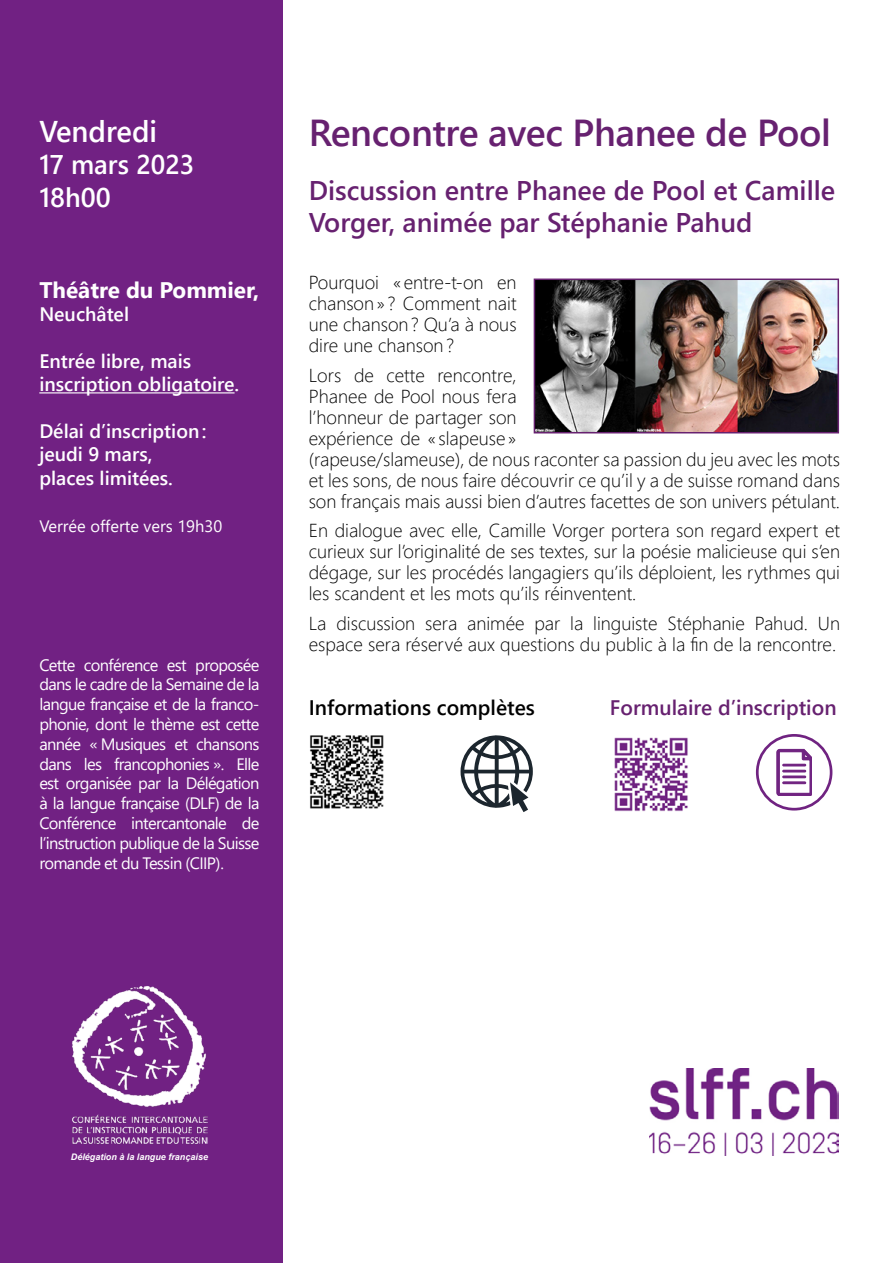
<style>
.page{position:relative;width:893px;height:1263px;background:#fff}
.page>*{position:absolute;margin:0;border:0;box-sizing:border-box;transform-origin:0 0}
.t1{font:600 37.5px "Segoe UI";letter-spacing:-.01em;color:#672170}
.t2{font:600 30px "Segoe UI";color:#fff}
.t3{font:600 27px/32.4px "Segoe UI";color:#672170}
.t4{font:600 27px "Segoe UI";color:#fff}
.t5{font:700 22.5px "Segoe UI";color:#fff}
.t6{font:600 21px "Segoe UI";color:#672170}
.t7{font:600 21px "Segoe UI";color:#000}
.t8{font:600 19.5px/23.4px "Segoe UI";color:#fff}
.t9{font:300 18.75px/21px "Segoe UI";color:#000;text-align:justify}
.t10{font:16.5px/19.8px "Segoe UI";letter-spacing:-.04em;color:#fff;text-align:justify}
.t11{font:16.5px "Segoe UI";color:#fff}
.t12{font:italic 700 9px "Arial";color:#fff}
</style>
<div class="page">
<div style="left:0;top:0;width:282px;height:1263px;background:#712183"></div>
<hr style="left:39px;top:392px;width:196px;height:1px;background:#fff">
<img style="left:649px;top:1069px;width:190px;height:86px">
<img style="left:537px;top:282px;width:299px;height:148px">
<div style="left:534px;top:279px;width:305px;height:154px;border:2px solid #672170"></div>
<svg style="left:461px;top:735px;width:72px;height:77px"></svg>
<div style="left:756px;top:734px;width:76px;height:76px;border:3px solid #702381;border-radius:50%"></div>
<svg style="left:777px;top:749px;width:35px;height:46px"></svg>
<img style="left:614px;top:737px;width:74px;height:75px">
<img style="left:310px;top:735px;width:74px;height:74px">
<img style="left:72px;top:986px;width:136px;height:158px">
<p class="t2" style="left:39px;top:103px;width:119px">Vendredi</p>
<p class="t4" style="left:39px;top:139px;width:157px">17 mars 2023</p>
<p class="t4" style="left:39px;top:172px;width:73px">18h00</p>
<p class="t5" style="left:39px;top:268px;width:222px">Théâtre du Pommier,</p>
<p class="t8" style="left:39px;top:301px;width:91px">Neuchâtel</p>
<p class="t8" style="left:39px;top:348px;width:201px">Entrée libre, mais inscription obligatoire.</p>
<p class="t8" style="left:39px;top:418px;width:169px">Délai d’inscription: jeudi 9 mars, places limitées.</p>
<p class="t11" style="left:39px;top:510px;width:184px">Verrée offerte vers 19h30</p>
<p class="t10" style="left:39px;top:653px;width:222px">Cette conférence est proposée dans le cadre de la Semaine de la langue française et de la franco&shy;phonie, dont le thème est cette année « Musiques et chansons dans les francophonies ». Elle est organisée par la Délégation à la langue française (DLF) de la Conférence intercantonale de l’instruction publique de la Suisse romande et du Tessin (CIIP).</p>
<p class="t1" style="left:309px;top:97px;width:524px">Rencontre avec Phanee de Pool</p>
<p class="t3" style="left:309px;top:172px;width:528px">Discussion entre Phanee de Pool et Camille<br>Vorger, animée par Stéphanie Pahud</p>
<p class="t9" style="left:309px;top:270px;width:209px">Pourquoi «entre-t-on en chanson» ? Comment nait une chanson? Qu’a à nous dire une chanson?</p>
<p class="t9" style="left:309px;top:363px;width:533px;text-align:left">Lors de cette rencontre,<br>Phanee de Pool nous fera<br>l’honneur de partager son<br>expérience de « slapeuse»<br>(rapeuse/slameuse), de nous raconter sa passion du jeu avec les mots et les sons, de nous faire découvrir ce qu’il y a de suisse romand dans son français mais aussi bien d’autres facettes de son univers pétulant.</p>
<p class="t9" style="left:309px;top:518px;width:533px">En dialogue avec elle, Camille Vorger portera son regard expert et curieux sur l’originalité de ses textes, sur la poésie malicieuse qui s’en dégage, sur les procédés langagiers qu’ils déploient, les rythmes qui les scandent et les mots qu’ils réinventent.</p>
<p class="t9" style="left:309px;top:611px;width:533px">La discussion sera animée par la linguiste Stéphanie Pahud. Un espace sera réservé aux questions du public à la fin de la rencontre.</p>
<p class="t7" style="left:309px;top:687px;width:228px">Informations complètes</p>
<p class="t6" style="left:610px;top:687px;width:228px">Formulaire d’inscription</p>
<p class="t12" style="left:71px;top:1150px;width:139px">Délégation à la langue française</p>
</div>
